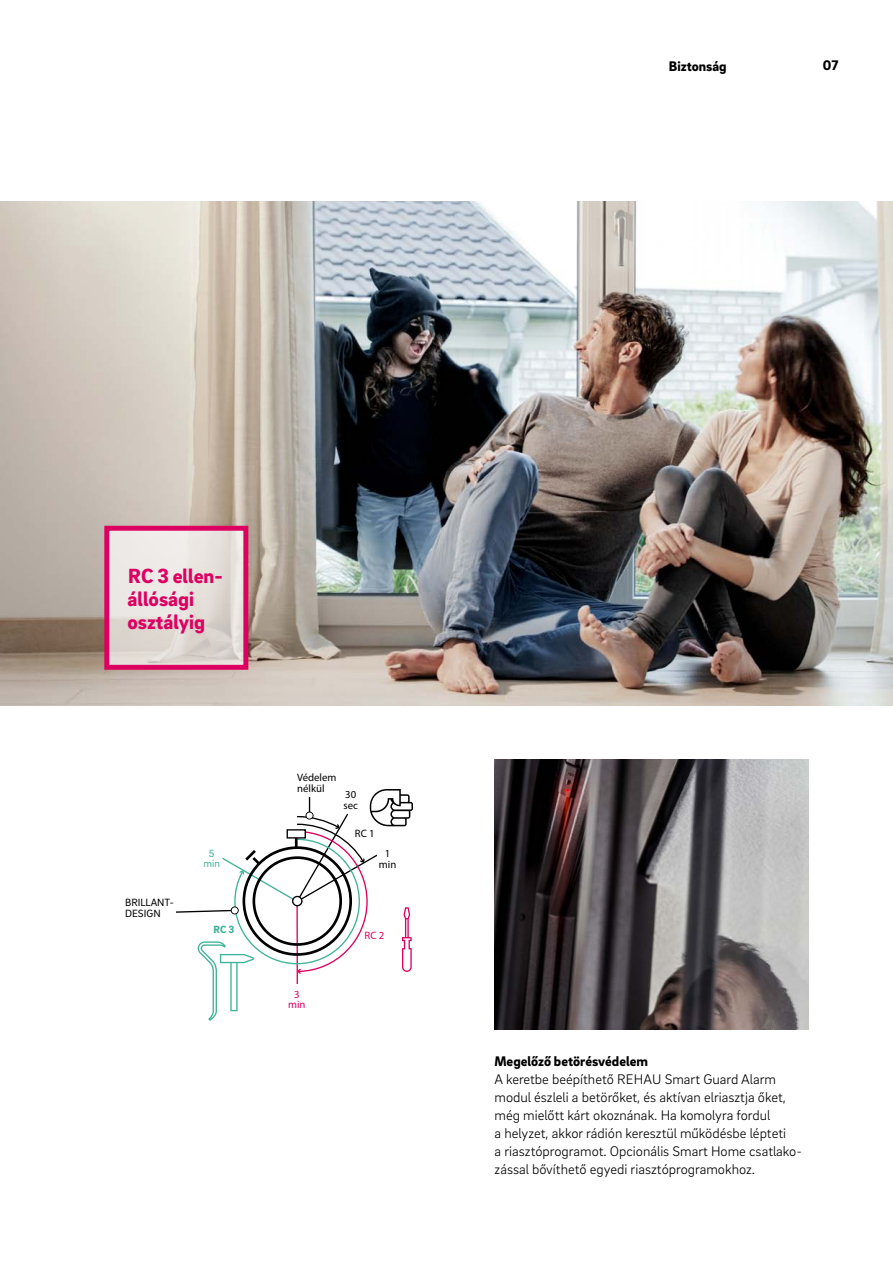
<style>
.page{position:relative;width:893px;height:1263px;background:#fff}
.page>*{position:absolute;margin:0;border:0;box-sizing:border-box;transform-origin:0 0}
._50__EC_headline_-_1{font:900 21px/23.1px "Brix Sans";color:#dd0061}
._16__Body_text_-_9_5{font:300 14.25px/18px "Brix Sans";color:#000}
._14__Body_subline{font:900 14.25px "Brix Sans";color:#000}
.MP__Live_column_titl{font:900 14.25px "Brix Sans";color:#000}
.MP__Page_numbers_-_9{font:900 14.25px "Brix Sans";color:#000}
.t1{font:10.8px/10.8px "Brix Sans";color:#000}
.t2{font:10.8px/10.8px "Brix Sans";color:#000}
.t3{font:10.8px/10.8px "Brix Sans";color:#dd0061;text-align:center}
.t4{font:10.8px/10.8px "Brix Sans";color:#3fb498;text-align:center}
.t5{font:900 10.8px "Brix Sans";color:#3fb498}
</style>
<div class="page">
<img style="left:0;top:202px;width:893px;height:504px">
<svg style="left:110px;top:532px;width:132px;height:132px;background:#e4dfdb"></svg>
<div style="left:104px;top:526px;width:144px;height:144px;border:5px solid #dd0061"></div>
<img style="left:495px;top:760px;width:314px;height:270px">
<svg style="left:176px;top:789px;width:236px;height:232px"></svg>
<p class="MP__Live_column_titl" style="left:669px;top:56px;width:59px">Biztonság</p>
<p class="MP__Page_numbers_-_9" style="left:823px;top:56px;width:17px">07</p>
<p class="_50__EC_headline_-_1" style="left:127px;top:563px;width:97px">RC 3 ellen&shy;állósági osztályig</p>
<p class="t1" style="left:297px;top:772px;width:41px">Védelem nélkül</p>
<p class="t1" style="left:343px;top:789px;width:16px">30 sec</p>
<p class="t1" style="left:355px;top:827px;width:21px">RC 1</p>
<p class="t2" style="left:125px;top:897px;width:50px">BRILLANT-<br>DESIGN</p>
<p class="t4" style="left:204px;top:847px;width:18px">5 min</p>
<p class="t1" style="left:379px;top:848px;width:19px;text-align:center">1 min</p>
<p class="t5" style="left:213px;top:923px;width:22px">RC 3</p>
<p class="t3" style="left:288px;top:988px;width:19px">3 min</p>
<p class="t3" style="left:365px;top:930px;width:21px">RC 2</p>
<p class="_14__Body_subline" style="left:495px;top:1051px;width:155px">Megelőző betörésvédelem</p>
<p class="_16__Body_text_-_9_5" style="left:495px;top:1069px;width:309px">A keretbe beépíthető REHAU Smart Guard Alarm modul észleli a betörőket, és aktívan elriasztja őket, még mielőtt kárt okoznának. Ha komolyra fordul<br>a helyzet, akkor rádión keresztül működésbe lépteti<br>a riasztóprogramot. Opcionális Smart Home csatlako&shy;zással bővíthető egyedi riasztóprogramokhoz.</p>
</div>
